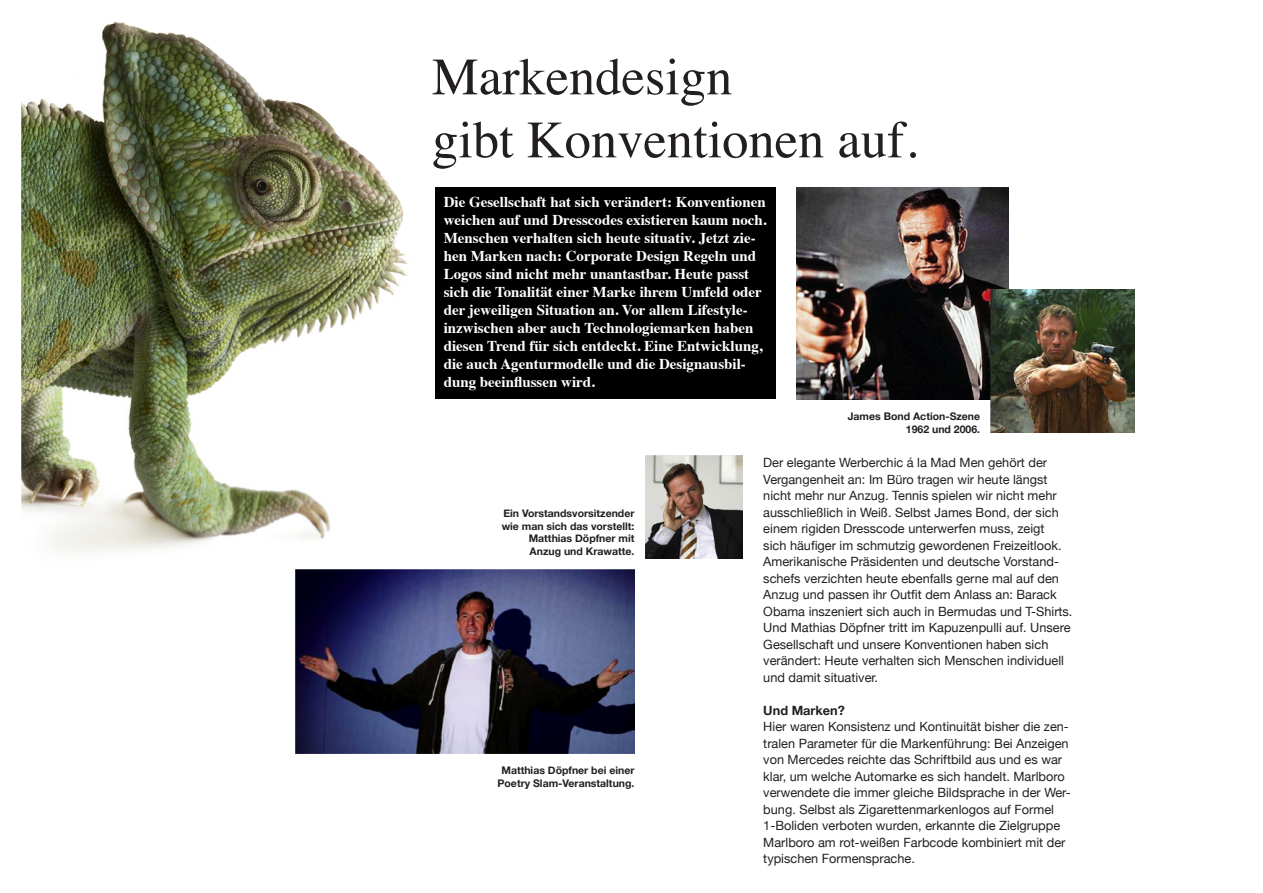
<style>
.page{position:relative;width:1263px;height:893px;background:#fff}
.page>*{position:absolute;margin:0;border:0;box-sizing:border-box;transform-origin:0 0}
.t1{font:52.5px "Times";color:#231f20}
.t2{font:700 15px/18px "Times";color:#fff}
.Fließtext{font:12.75px/16.5px "Helvetica Neue";color:#231f20}
.Fließtext-2{font:700 12.75px "Helvetica Neue";color:#231f20}
.BUS{font:700 10.5px/12.6px "Helvetica Neue";color:#231f20;text-align:right}
</style>
<div class="page">
<img style="left:21px;top:21px;width:396px;height:549px">
<div style="left:435px;top:187px;width:340px;height:211px;background:#000"></div>
<img style="left:796px;top:187px;width:212px;height:212px">
<img style="left:991px;top:289px;width:143px;height:144px">
<img style="left:295px;top:570px;width:339px;height:183px">
<img style="left:645px;top:455px;width:97px;height:104px">
<p class="t1" style="left:432px;top:28px;width:302px">Markendesign</p>
<p class="t1" style="left:432px;top:91px;width:487px">gibt Konventionen auf.</p>
<p class="t2" style="left:444px;top:191px;width:325px">Die Gesellschaft hat sich verändert: Konventionen weichen auf und Dresscodes existieren kaum noch.<br>Menschen verhalten sich heute situativ. Jetzt zie&shy;hen Marken nach: Corporate Design Regeln und Logos sind nicht mehr unantastbar. Heute passt sich die Tonalität einer Marke ihrem Umfeld oder der jeweiligen Situation an. Vor allem Lifestyle&shy;inzwischen aber auch Technologiemarken haben diesen Trend für sich entdeckt. Eine Entwicklung, die auch Agenturmodelle und die Designausbil&shy;dung beeinflussen wird.</p>
<p class="BUS" style="left:848px;top:409px;width:134px">James Bond Action-Szene</p>
<p class="BUS" style="left:906px;top:422px;width:76px">1962 und 2006.</p>
<p class="BUS" style="left:502px;top:507px;width:134px">Ein Vorstandsvorsitzender wie man sich das vorstellt:<br>Matthias Döpfner mit<br>Anzug und Krawatte.</p>
<p class="BUS" style="left:501px;top:763px;width:134px">Matthias Döpfner bei einer</p>
<p class="BUS" style="left:498px;top:776px;width:138px">Poetry Slam-Veranstaltung.</p>
<p class="Fließtext" style="left:763px;top:453px;width:311px">Der elegante Werberchic á la Mad Men gehört der Vergangenheit an: Im Büro tragen wir heute längst nicht mehr nur Anzug. Tennis spielen wir nicht mehr ausschließlich in Weiß. Selbst James Bond, der sich einem rigiden Dresscode unterwerfen muss, zeigt<br>sich häufiger im schmutzig gewordenen Freizeitlook.<br>Amerikanische Präsidenten und deutsche Vorstand&shy;schefs verzichten heute ebenfalls gerne mal auf den Anzug und passen ihr Outfit dem Anlass an: Barack Obama inszeniert sich auch in Bermudas und T-Shirts.<br>Und Mathias Döpfner tritt im Kapuzenpulli auf. Unsere Gesellschaft und unsere Konventionen haben sich verändert: Heute verhalten sich Menschen individuell und damit situativer.</p>
<p class="Fließtext-2" style="left:763px;top:699px;width:83px">Und Marken?</p>
<p class="Fließtext" style="left:763px;top:717px;width:309px">Hier waren Konsistenz und Kontinuität bisher die zen&shy;tralen Parameter für die Markenführung: Bei Anzeigen von Mercedes reichte das Schriftbild aus und es war klar, um welche Automarke es sich handelt. Marlboro verwendete die immer gleiche Bildsprache in der Wer&shy;bung. Selbst als Zigarettenmarkenlogos auf Formel 1-Boliden verboten wurden, erkannte die Zielgruppe Marlboro am rot-weißen Farbcode kombiniert mit der typischen Formensprache.</p>
</div>
